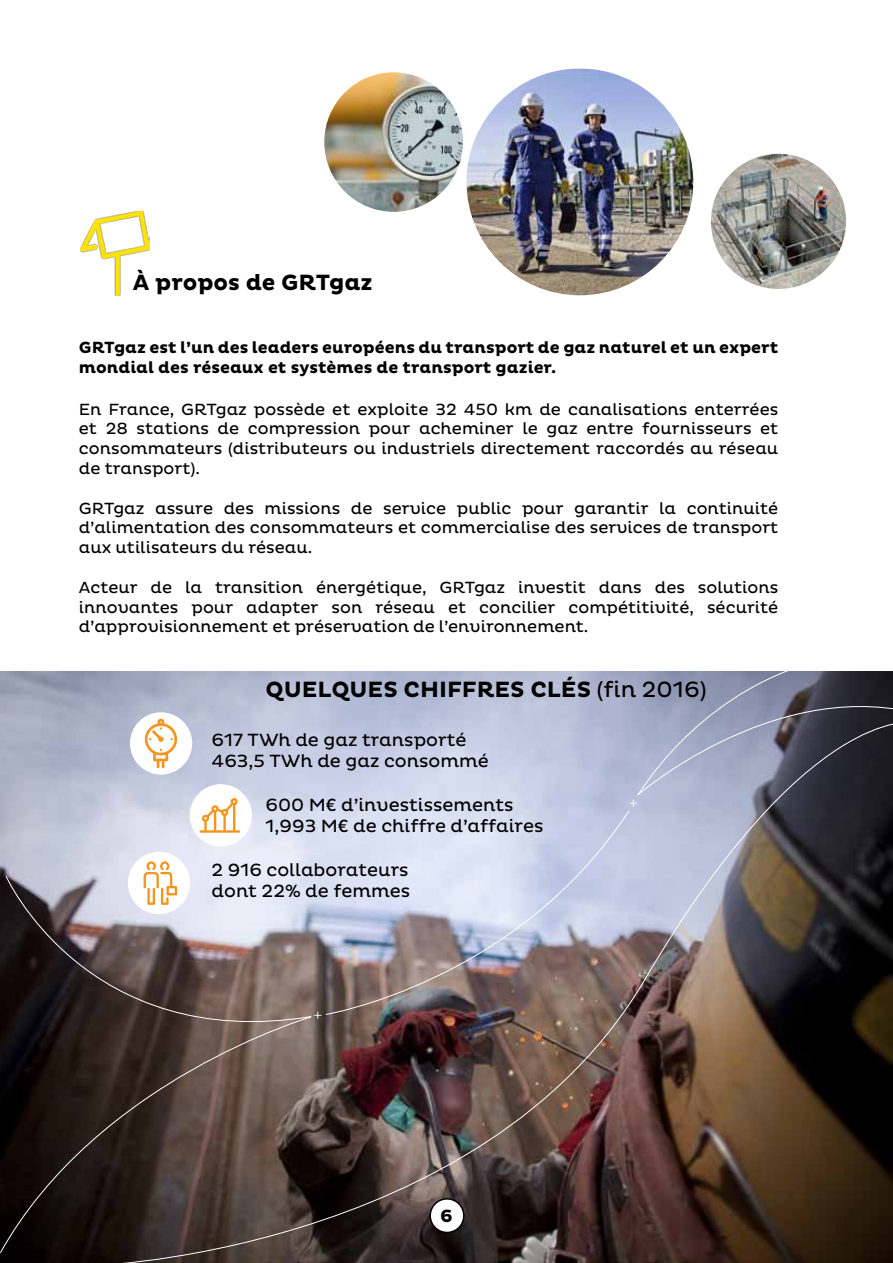
<style>
.page{position:relative;width:893px;height:1263px;background:#fff}
.page>*{position:absolute;margin:0;border:0;box-sizing:border-box;transform-origin:0 0}
.t1{font:700 22.5px "Pluto";color:#000}
.t2{font:18px/21.6px "Pluto";color:#000}
.t3{font:700 18px "Pluto";color:#000}
.t4{font:16.5px/19.8px "Pluto";color:#000;text-align:justify}
.t5{font:700 16.5px/19.8px "Pluto";color:#000}
.t6{font:300 15.75px "Pluto";color:#fff}
.s1{font-weight:400}
</style>
<div class="page">
<img style="left:0;top:671px;width:893px;height:592px">
<img style="left:466px;top:69px;width:227px;height:226px;border-radius:113px">
<img style="left:324px;top:72px;width:139px;height:140px;border-radius:70px">
<img style="left:711px;top:154px;width:135px;height:135px;border-radius:68px">
<img style="left:81px;top:210px;width:69px;height:85px">
<div style="left:130px;top:712px;width:62px;height:62px;background:#fff;border-radius:50%"></div>
<div style="left:190px;top:784px;width:62px;height:62px;background:#fff;border-radius:50%"></div>
<div style="left:128px;top:852px;width:62px;height:62px;background:#fff;border-radius:50%"></div>
<svg style="left:200px;top:798px;width:40px;height:35px"></svg>
<svg style="left:145px;top:719px;width:32px;height:49px"></svg>
<svg style="left:144px;top:861px;width:33px;height:44px"></svg>
<div style="left:430px;top:1199px;width:34px;height:33px;background:#fff;border-radius:50%"></div>
<div style="left:429px;top:1198px;width:36px;height:35px;border:2px solid #000;border-radius:50%"></div>
<h1 class="t1" style="left:133px;top:270px;width:241px">À propos de GRTgaz</h1>
<p class="t5" style="left:79px;top:338px;width:701px">GRTgaz est l’un des leaders européens du transport de gaz naturel et un expert mondial des réseaux et systèmes de transport gazier.</p>
<p class="t4" style="left:79px;top:399px;width:701px">En France, GRTgaz possède et exploite 32 450 km de canalisations enterrées et 28 stations de compression pour acheminer le gaz entre fournisseurs et consommateurs (distributeurs ou industriels directement raccordés au réseau de transport).</p>
<p class="t4" style="left:79px;top:498px;width:701px">GRTgaz assure des missions de service public pour garantir la continuité d’alimentation des consommateurs et commercialise des services de transport aux utilisateurs du réseau.</p>
<p class="t4" style="left:79px;top:578px;width:701px">Acteur de la transition énergétique, GRTgaz investit dans des solutions innovantes pour adapter son réseau et concilier compétitivité, sécurité d’approvisionnement et préservation de l’environnement.</p>
<h1 class="t1" style="left:266px;top:677px;width:443px">QUELQUES CHIFFRES CLÉS <span class="s1">(fin 2016)</span></h1>
<p class="t2" style="left:212px;top:729px;width:279px">617 TWh de gaz transporté<br>463,5 TWh de gaz consommé</p>
<p class="t2" style="left:266px;top:794px;width:279px">600 M€ d’investissements<br>1,993 M€ de chiffre d’affaires</p>
<p class="t2" style="left:212px;top:859px;width:200px">2 916 collaborateurs dont 22% de femmes</p>
<p class="t6" style="left:629px;top:793px;width:11px">+</p>
<p class="t6" style="left:313px;top:1006px;width:11px">+</p>
<p class="t3" style="left:440px;top:1205px;width:14px">6</p>
</div>
